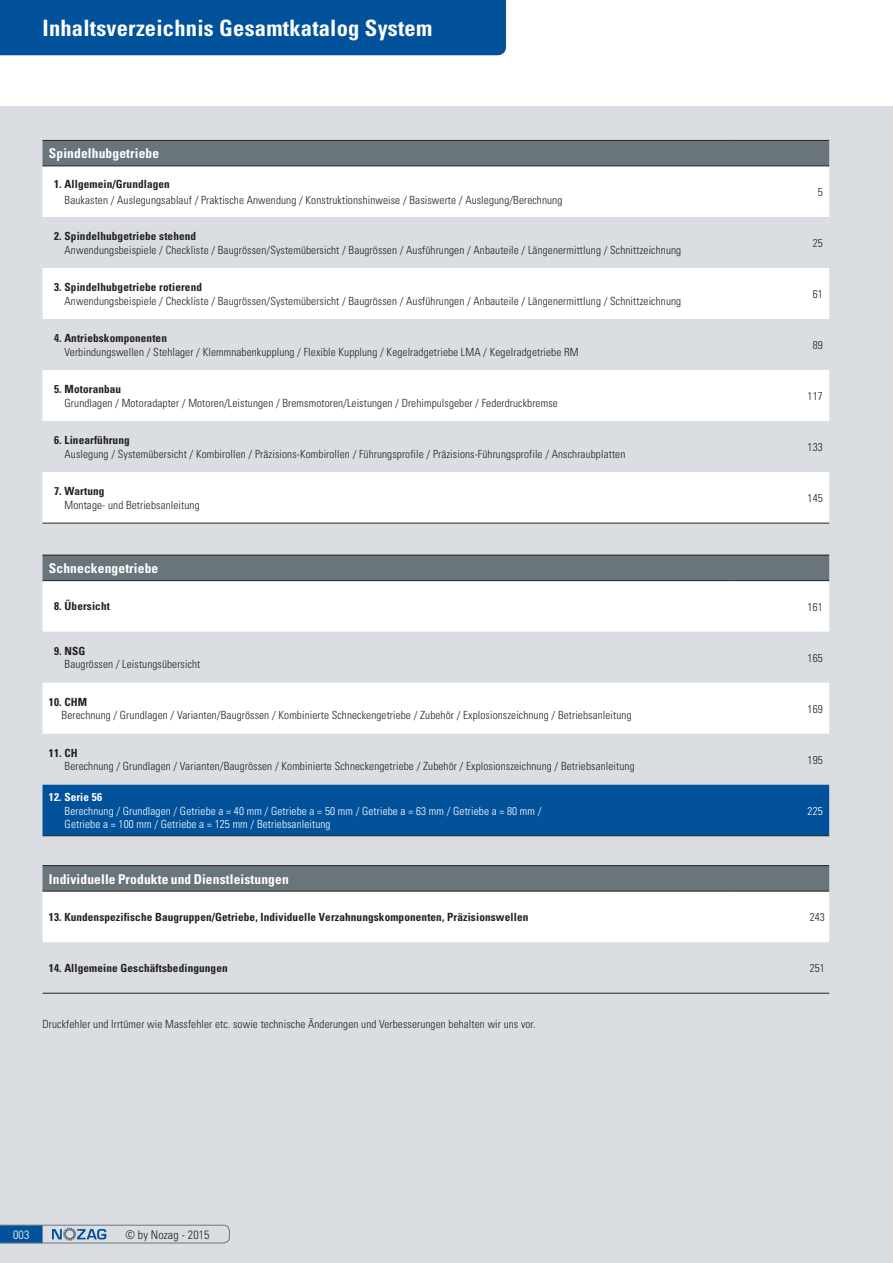
<style>
.page{position:relative;width:893px;height:1263px;background:#fff}
.page>*{position:absolute;margin:0;border:0;box-sizing:border-box;transform-origin:0 0}
.t1{font:700 condensed 22.5px "Univers";letter-spacing:.01em;color:#fff}
.t2{font:700 condensed 13.5px "Univers";letter-spacing:.01em;color:#fff}
.t3{font:300 condensed 12px "Univers";letter-spacing:.01em;color:#231f20}
.t4{font:300 condensed 12px "Univers";color:#fff}
.t5{font:300 condensed 11.25px "Univers";letter-spacing:.01em;color:#231f20}
.t6{font:700 condensed 11.25px "Univers";letter-spacing:.01em;color:#231f20}
.t7{font:300 condensed 11.25px/13.5px "Univers";letter-spacing:.01em;color:#fff}
.t8{font:700 condensed 11.25px "Univers";letter-spacing:.01em;color:#fff}
</style>
<div class="page">
<div style="left:0;top:106px;width:893px;height:1157px;background:#dadee2"></div>
<div style="left:0;top:0;width:506px;height:55px;background:#01529a"></div>
<svg style="left:0;top:1225px;width:230px;height:18px"></svg>
<div style="left:43px;top:141px;width:786px;height:25px;background:#6a747b"></div>
<svg style="left:43px;top:167px;width:786px;height:356px;fill:#fff"></svg>
<hr style="left:43px;top:140px;width:688px;height:1px;background:#231f20">
<hr style="left:731px;top:140px;width:98px;height:1px;background:#231f20">
<hr style="left:43px;top:166px;width:688px;height:1px;background:#231f20">
<hr style="left:731px;top:166px;width:98px;height:1px;background:#231f20">
<hr style="left:43px;top:523px;width:688px;height:1px;background:#231f20">
<hr style="left:731px;top:523px;width:98px;height:1px;background:#231f20">
<svg style="left:43px;top:556px;width:786px;height:76px;background:#ced2d4"></svg>
<div style="left:43px;top:683px;width:786px;height:51px;background:#fff"></div>
<div style="left:43px;top:785px;width:786px;height:50px;background:#01529a"></div>
<hr style="left:43px;top:555px;width:688px;height:1px;background:#231f20">
<hr style="left:731px;top:555px;width:98px;height:1px;background:#231f20">
<hr style="left:43px;top:580px;width:688px;height:1px;background:#231f20">
<hr style="left:731px;top:580px;width:98px;height:1px;background:#231f20">
<hr style="left:43px;top:835px;width:688px;height:1px;background:#231f20">
<hr style="left:731px;top:835px;width:98px;height:1px;background:#231f20">
<svg style="left:43px;top:866px;width:786px;height:76px;background:#ccd0d2"></svg>
<hr style="left:43px;top:993px;width:688px;height:1px;background:#231f20">
<hr style="left:731px;top:993px;width:98px;height:1px;background:#231f20">
<hr style="left:43px;top:865px;width:688px;height:1px;background:#231f20">
<hr style="left:731px;top:865px;width:98px;height:1px;background:#231f20">
<hr style="left:43px;top:891px;width:688px;height:1px;background:#231f20">
<hr style="left:731px;top:891px;width:98px;height:1px;background:#231f20">
<h1 class="t1" style="left:43px;top:15px;width:391px">Inhaltsverzeichnis Gesamtkatalog System</h1>
<p class="t2" style="left:49px;top:145px;width:112px">Spindelhubgetriebe</p>
<p class="t6" style="left:54px;top:177px;width:117px">1. Allgemein/Grundlagen</p>
<p class="t5" style="left:65px;top:193px;width:499px">Baukasten / Auslegungsablauf / Praktische Anwendung / Konstruktionshinweise / Basiswerte / Auslegung/Berechnung</p>
<p class="t6" style="left:54px;top:229px;width:144px">2. Spindelhubgetriebe stehend</p>
<p class="t5" style="left:65px;top:243px;width:618px">Anwendungsbeispiele / Checkliste / Baugrössen/Systemübersicht / Baugrössen / Ausführungen / Anbauteile / Längenermittlung / Schnittzeichnung</p>
<p class="t6" style="left:54px;top:280px;width:150px">3. Spindelhubgetriebe rotierend</p>
<p class="t5" style="left:65px;top:294px;width:618px">Anwendungsbeispiele / Checkliste / Baugrössen/Systemübersicht / Baugrössen / Ausführungen / Anbauteile / Längenermittlung / Schnittzeichnung</p>
<p class="t6" style="left:54px;top:331px;width:114px">4. Antriebskomponenten</p>
<p class="t5" style="left:65px;top:345px;width:515px">Verbindungswellen / Stehlager / Klemmnabenkupplung / Flexible Kupplung / Kegelradgetriebe LMA / Kegelradgetriebe RM</p>
<p class="t6" style="left:54px;top:382px;width:69px">5. Motoranbau</p>
<p class="t5" style="left:65px;top:396px;width:495px">Grundlagen / Motoradapter / Motoren/Leistungen / Bremsmotoren/Leistungen / Drehimpulsgeber / Federdruckbremse</p>
<p class="t6" style="left:54px;top:433px;width:77px">6. Linearführung</p>
<p class="t5" style="left:65px;top:447px;width:562px">Auslegung / Systemübersicht / Kombirollen / Präzisions-Kombirollen / Führungsprofile / Präzisions-Führungsprofile / Anschraubplatten</p>
<p class="t6" style="left:54px;top:484px;width:52px">7. Wartung</p>
<p class="t5" style="left:65px;top:498px;width:137px">Montage- und Betriebsanleitung</p>
<p class="t5" style="left:818px;top:185px;width:6px">5</p>
<p class="t5" style="left:813px;top:236px;width:12px">25</p>
<p class="t5" style="left:813px;top:287px;width:12px">61</p>
<p class="t5" style="left:813px;top:338px;width:12px">89</p>
<p class="t5" style="left:808px;top:389px;width:17px">117</p>
<p class="t5" style="left:808px;top:440px;width:17px">133</p>
<p class="t5" style="left:808px;top:491px;width:17px">145</p>
<p class="t2" style="left:49px;top:560px;width:111px">Schneckengetriebe</p>
<p class="t6" style="left:54px;top:600px;width:57px">8. Übersicht</p>
<p class="t5" style="left:808px;top:600px;width:17px">161</p>
<p class="t6" style="left:54px;top:644px;width:33px">9. NSG</p>
<p class="t5" style="left:65px;top:657px;width:137px">Baugrössen / Leistungsübersicht</p>
<p class="t5" style="left:808px;top:651px;width:17px">165</p>
<p class="t6" style="left:49px;top:695px;width:40px">10. CHM</p>
<p class="t5" style="left:62px;top:708px;width:571px">Berechnung / Grundlagen / Varianten/Baugrössen / Kombinierte Schneckengetriebe / Zubehör / Explosionszeichnung / Betriebsanleitung</p>
<p class="t6" style="left:49px;top:746px;width:30px">11. CH</p>
<p class="t5" style="left:65px;top:760px;width:571px">Berechnung / Grundlagen / Varianten/Baugrössen / Kombinierte Schneckengetriebe / Zubehör / Explosionszeichnung / Betriebsanleitung</p>
<p class="t5" style="left:808px;top:702px;width:17px">169</p>
<p class="t5" style="left:808px;top:753px;width:17px">195</p>
<p class="t8" style="left:49px;top:790px;width:55px">12. Serie 56</p>
<p class="t7" style="left:65px;top:804px;width:478px">Berechnung / Grundlagen / Getriebe a = 40 mm / Getriebe a = 50 mm / Getriebe a = 63 mm / Getriebe a = 80 mm /<br>Getriebe a = 100 mm / Getriebe a = 125 mm / Betriebsanleitung</p>
<p class="t7" style="left:808px;top:804px;width:17px">225</p>
<p class="t2" style="left:49px;top:870px;width:241px">Individuelle Produkte und Dienstleistungen</p>
<p class="t6" style="left:49px;top:910px;width:481px">13. Kundenspezifische Baugruppen/Getriebe, Individuelle Verzahnungskomponenten, Präzisionswellen</p>
<p class="t5" style="left:810px;top:910px;width:17px">243</p>
<p class="t6" style="left:49px;top:961px;width:180px">14. Allgemeine Geschäftsbedingungen</p>
<p class="t5" style="left:810px;top:961px;width:17px">251</p>
<p class="t5" style="left:43px;top:1017px;width:495px">Druckfehler und Irrtümer wie Massfehler etc. sowie technische Änderungen und Verbesserungen behalten wir uns vor.</p>
<p class="t4" style="left:13px;top:1227px;width:18px">003</p>
<p class="t3" style="left:125px;top:1227px;width:86px">© by Nozag - 2015</p>
</div>
